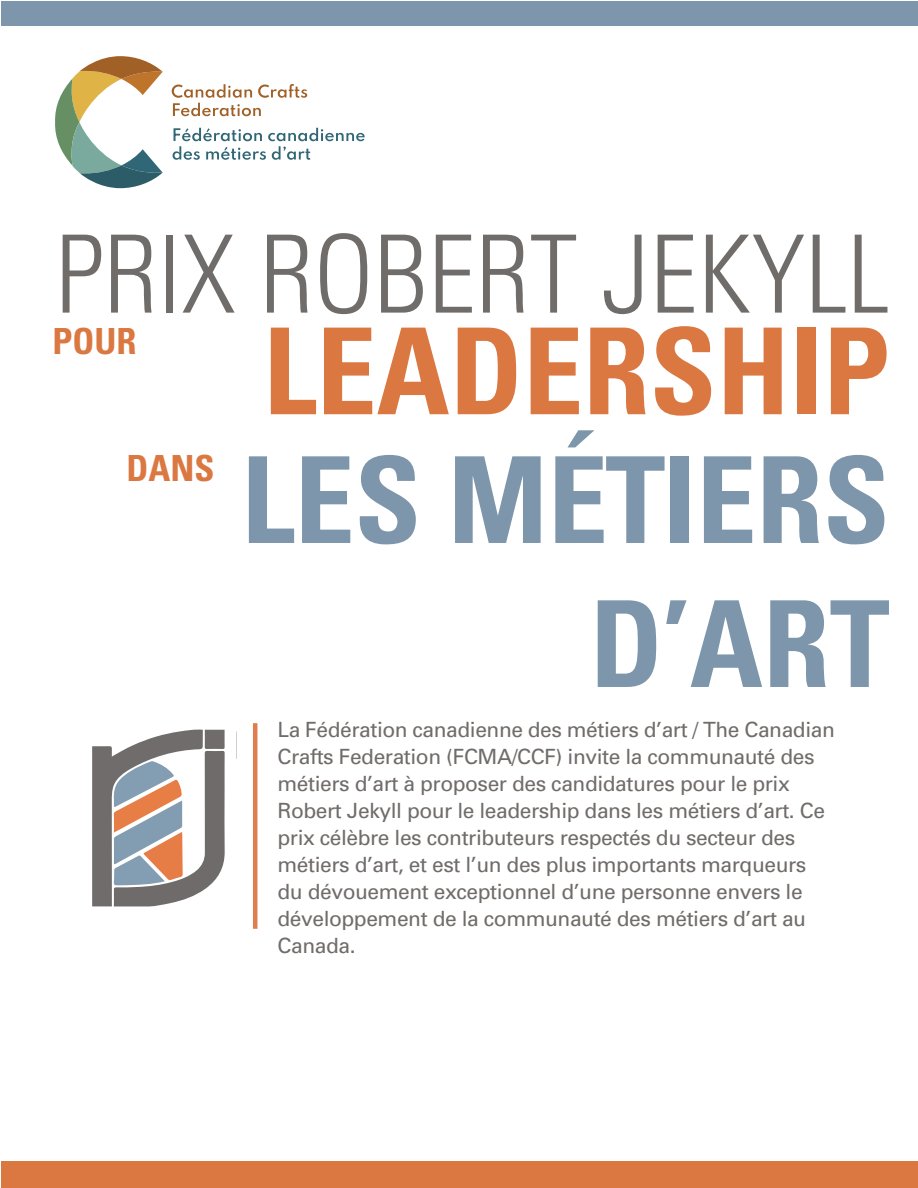
<style>
.page{position:relative;width:918px;height:1188px;background:#fff}
.page>*{position:absolute;margin:0;border:0;box-sizing:border-box;transform-origin:0 0}
.t1{font:700 condensed 120px/144px "Univers LT Std";color:#7d96ab;text-align:right}
.t2{font:700 condensed 120px "Univers LT Std";color:#db7842}
.t3{font:300 condensed 108px "Univers LT Std";color:#706c6a}
.t4{font:700 condensed 36px "Univers LT Std";color:#db7842}
.t5{font:21px/27px "Univers";letter-spacing:-.02em;color:#706c6a}
</style>
<div class="page">
<hr style="left:253px;top:723px;width:4px;height:206px;background:#df7d4f">
<div style="left:1px;top:1px;width:917px;height:25px;background:#7d96ab"></div>
<div style="left:1px;top:1161px;width:917px;height:27px;background:#db7842"></div>
<svg style="left:92px;top:730px;width:133px;height:176px"></svg>
<svg style="left:55px;top:56px;width:108px;height:132px"></svg>
<svg style="left:172px;top:84px;width:135px;height:32px"></svg>
<svg style="left:173px;top:128px;width:192px;height:32px"></svg>
<h2 class="t3" style="left:56px;top:210px;width:835px">PRIX ROBERT JEKYLL</h2>
<h3 class="t4" style="left:52px;top:319px;width:86px">POUR</h3>
<h3 class="t4" style="left:126px;top:446px;width:90px">DANS</h3>
<h1 class="t2" style="left:263px;top:298px;width:628px">LEADERSHIP</h1>
<h1 class="t1" style="left:241px;top:428px;width:650px">LES MÉTIERS<br>D’ART</h1>
<p class="t5" style="left:278px;top:716px;width:559px">La Fédération canadienne des métiers d’art / The Canadian Crafts Federation (FCMA/CCF) invite la communauté des métiers d’art à proposer des candidatures pour le prix Robert Jekyll pour le leadership dans les métiers d’art. Ce prix célèbre les contributeurs respectés du secteur des métiers d’art, et est l’un des plus importants marqueurs du dévouement exceptionnel d’une personne envers le développement de la communauté des métiers d’art au Canada.</p>
</div>
